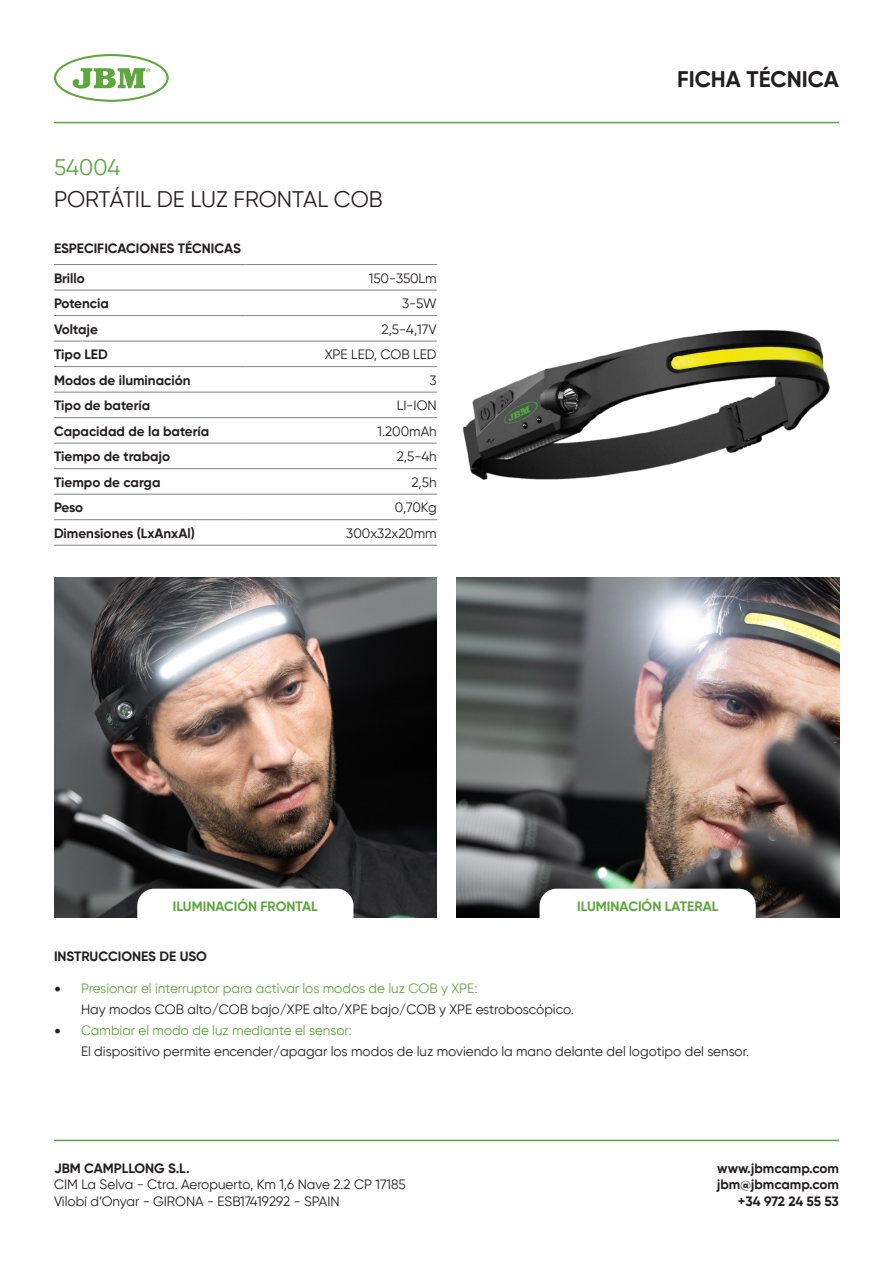
<style>
.page{position:relative;width:893px;height:1263px;background:#fff}
.page>*{position:absolute;margin:0;border:0;box-sizing:border-box;transform-origin:0 0}
.t1{font:22.5px "Gilroy";color:#231f20}
.t2{font:700 22.5px "Gilroy";color:#231f20}
.t3{font:22.5px "Gilroy";color:#5da73c}
.t4{font:13.5px/21px "Gilroy";color:#231f20}
.t5{font:700 13.5px/16.5px "Gilroy";color:#231f20;text-align:right}
.t6{font:700 13.5px "Gilroy";color:#5da73c}
.s1{font-family:"Minion Pro";font-size:18px}
.s2{color:#5da73c}
</style>
<div class="page">
<hr style="left:54px;top:1140px;width:785px;height:1px;background:#5da73c">
<hr style="left:54px;top:122px;width:785px;height:1px;background:#5da73c">
<svg style="left:54px;top:54px;width:115px;height:48px"></svg>
<hr style="left:54px;top:264px;width:192px;height:1px;background:#808285">
<hr style="left:246px;top:264px;width:191px;height:1px;background:#808285">
<hr style="left:54px;top:290px;width:192px;height:1px;background:#808285">
<hr style="left:246px;top:290px;width:191px;height:1px;background:#808285">
<hr style="left:54px;top:315px;width:192px;height:1px;background:#808285">
<hr style="left:246px;top:315px;width:191px;height:1px;background:#808285">
<hr style="left:54px;top:341px;width:192px;height:1px;background:#808285">
<hr style="left:246px;top:341px;width:191px;height:1px;background:#808285">
<hr style="left:54px;top:366px;width:192px;height:1px;background:#808285">
<hr style="left:246px;top:366px;width:191px;height:1px;background:#808285">
<hr style="left:54px;top:392px;width:192px;height:1px;background:#808285">
<hr style="left:246px;top:392px;width:191px;height:1px;background:#808285">
<hr style="left:54px;top:417px;width:192px;height:1px;background:#808285">
<hr style="left:246px;top:417px;width:191px;height:1px;background:#808285">
<hr style="left:54px;top:443px;width:192px;height:1px;background:#808285">
<hr style="left:246px;top:443px;width:191px;height:1px;background:#808285">
<hr style="left:54px;top:468px;width:192px;height:1px;background:#808285">
<hr style="left:246px;top:468px;width:191px;height:1px;background:#808285">
<hr style="left:54px;top:494px;width:192px;height:1px;background:#808285">
<hr style="left:246px;top:494px;width:191px;height:1px;background:#808285">
<hr style="left:54px;top:519px;width:192px;height:1px;background:#808285">
<hr style="left:246px;top:519px;width:191px;height:1px;background:#808285">
<hr style="left:54px;top:545px;width:192px;height:1px;background:#808285">
<hr style="left:246px;top:545px;width:191px;height:1px;background:#808285">
<img style="left:463px;top:330px;width:367px;height:150px">
<img style="left:54px;top:577px;width:383px;height:341px">
<img style="left:456px;top:577px;width:383px;height:341px">
<svg style="left:137px;top:889px;width:216px;height:29px"></svg>
<svg style="left:540px;top:889px;width:216px;height:29px"></svg>
<p class="t3" style="left:54px;top:153px;width:68px">54004</p>
<p class="t1" style="left:54px;top:185px;width:330px">PORTÁTIL DE LUZ FRONTAL COB</p>
<p class="t5" style="left:54px;top:240px;width:188px">ESPECIFICACIONES TÉCNICAS</p>
<p class="t5" style="left:54px;top:270px;width:32px">Brillo</p>
<p class="t5" style="left:54px;top:295px;width:56px">Potencia</p>
<p class="t5" style="left:54px;top:321px;width:45px">Voltaje</p>
<p class="t5" style="left:54px;top:346px;width:55px">Tipo LED</p>
<p class="t5" style="left:54px;top:372px;width:138px">Modos de iluminación</p>
<p class="t5" style="left:54px;top:397px;width:98px">Tipo de batería</p>
<p class="t5" style="left:54px;top:423px;width:157px">Capacidad de la batería</p>
<p class="t5" style="left:54px;top:448px;width:118px">Tiempo de trabajo</p>
<p class="t5" style="left:54px;top:474px;width:108px">Tiempo de carga</p>
<p class="t5" style="left:54px;top:499px;width:31px">Peso</p>
<p class="t5" style="left:54px;top:525px;width:142px">Dimensiones (LxAnxAl)</p>
<p class="t4" style="left:369px;top:267px;width:69px">150-350Lm</p>
<p class="t4" style="left:402px;top:293px;width:36px">3-5W</p>
<p class="t4" style="left:382px;top:318px;width:57px">2,5-4,17V</p>
<p class="t4" style="left:325px;top:344px;width:113px">XPE LED, COB LED</p>
<p class="t4" style="left:430px;top:369px;width:9px">3</p>
<p class="t4" style="left:397px;top:395px;width:41px">LI-ION</p>
<p class="t4" style="left:378px;top:420px;width:61px">1.200mAh</p>
<p class="t4" style="left:397px;top:446px;width:42px">2,5-4h</p>
<p class="t4" style="left:412px;top:471px;width:27px">2,5h</p>
<p class="t4" style="left:395px;top:497px;width:43px">0,70Kg</p>
<p class="t4" style="left:346px;top:522px;width:92px">300x32x20mm</p>
<h1 class="t2" style="left:677px;top:65px;width:163px">FICHA TÉCNICA</h1>
<p class="t6" style="left:173px;top:898px;width:146px">ILUMINACIÓN FRONTAL</p>
<p class="t6" style="left:577px;top:898px;width:143px">ILUMINACIÓN LATERAL</p>
<p class="t5" style="left:54px;top:947px;width:154px">INSTRUCCIONES DE USO</p>
<p class="t4" style="left:81px;top:977px;width:494px;text-indent:-27px"><span class="s1">•</span> <span class="s2">Presionar el interruptor para activar los modos de luz COB y XPE:<br></span>Hay modos COB alto/COB bajo/XPE alto/XPE bajo/COB y XPE estroboscópico.</p>
<p class="t4" style="left:81px;top:1019px;width:670px;text-indent:-27px"><span class="s1">•</span> <span class="s2">Cambiar el modo de luz mediante el sensor:<br></span>El dispositivo permite encender/apagar los modos de luz moviendo la mano delante del logotipo del sensor.</p>
<p class="t5" style="left:54px;top:1159px;width:137px">JBM CAMPLLONG S.L.</p>
<p class="t4" style="left:54px;top:1176px;width:353px;line-height:16.5px">CIM La Selva - Ctra. Aeropuerto, Km 1,6 Nave 2.2 CP 17185<br>Vilobí d’Onyar - GIRONA - ESB17419292 - SPAIN</p>
<p class="t5" style="left:717px;top:1159px;width:124px">www.jbmcamp.com jbm@jbmcamp.com +34 972 24 55 53</p>
</div>
